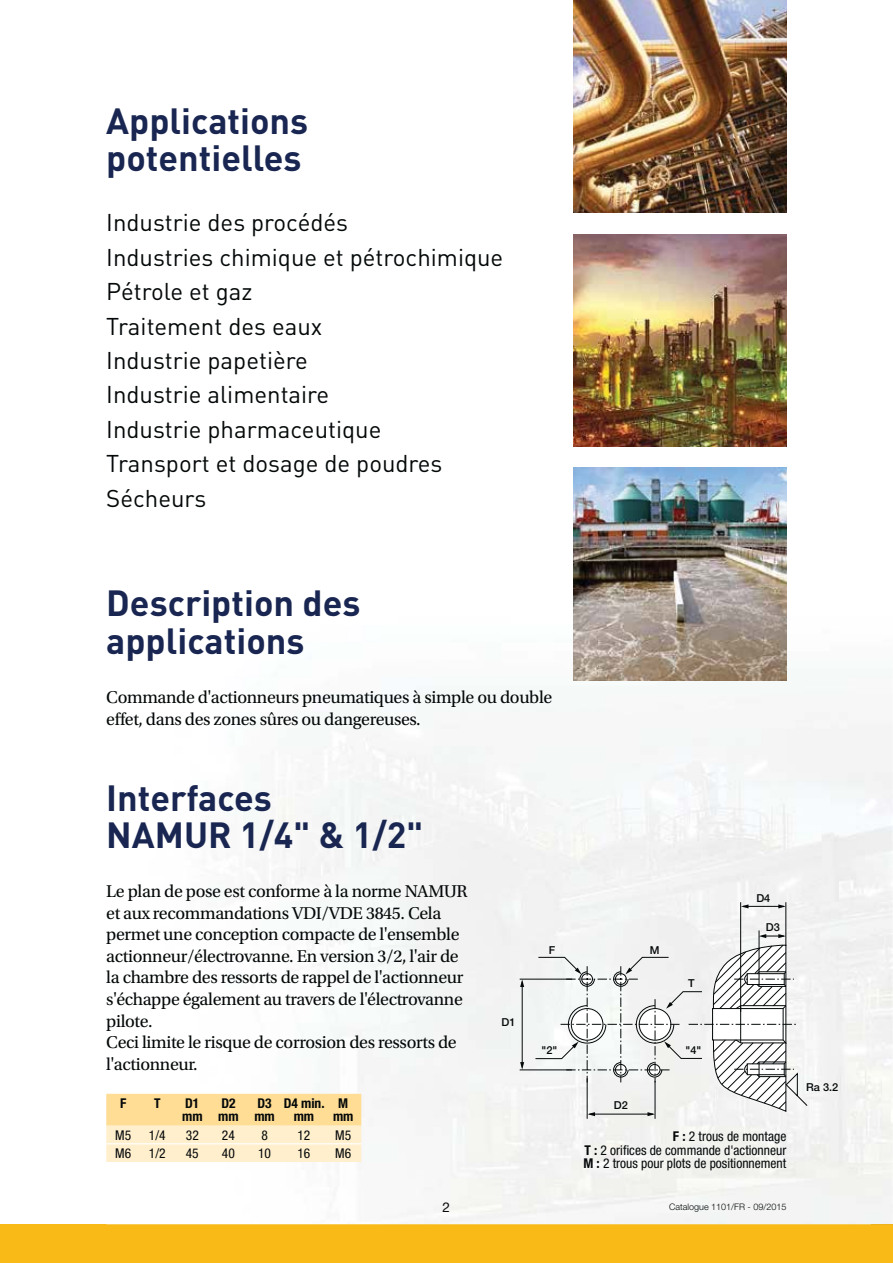
<style>
.page{position:relative;width:893px;height:1263px;background:#fff}
.page>*{position:absolute;margin:0;border:0;box-sizing:border-box;transform-origin:0 0}
.t1{font:700 36px/37.2px "DINOT";color:#192651}
.t2{font:24px/34.5px "DINOT";color:#040809}
.t3{font:18px/21.6px "Utopia Std";letter-spacing:-.02em;color:#040809}
.t4{font:condensed 13.5px/13.5px "Helvetica Neue LT Pro";color:#040809;text-align:justify}
.t5{font:700 condensed 13.5px/13.5px "Helvetica Neue LT Pro";color:#040809}
.t6{font:13.5px "Helvetica Neue LT Pro";color:#040809}
.t7{font:500 10.95px "Helvetica Neue LT Std";color:#040809}
.t8{font:300 9px "Helvetica Neue LT Pro";color:#040809}
.s1{font-weight:700}
</style>
<div class="page">
<div style="left:0;top:1224px;width:893px;height:39px;background:#f9b916"></div>
<img style="left:106px;top:558px;width:787px;height:666px">
<img style="left:106px;top:1224px;width:787px;height:1px">
<svg style="left:871px;top:1224px;width:22px;height:1px"></svg>
<svg style="left:443px;top:1202px;width:6px;height:10px"></svg>
<img style="left:574px;top:234px;width:212px;height:213px">
<img style="left:574px;top:0;width:212px;height:213px">
<img style="left:574px;top:468px;width:212px;height:212px">
<hr style="left:520px;top:979px;width:52px;height:1px;background:#040809">
<hr style="left:520px;top:1070px;width:52px;height:1px;background:#040809">
<hr style="left:587px;top:1078px;width:1px;height:41px;background:#040809">
<hr style="left:522px;top:982px;width:1px;height:85px;background:#040809">
<hr style="left:655px;top:1081px;width:1px;height:38px;background:#040809">
<svg style="left:520px;top:1062px;width:4px;height:8px"></svg>
<svg style="left:520px;top:979px;width:4px;height:8px"></svg>
<hr style="left:740px;top:902px;width:1px;height:110px;background:#040809">
<hr style="left:785px;top:902px;width:1px;height:44px;background:#040809">
<hr style="left:743px;top:906px;width:41px;height:1px;background:#040809">
<svg style="left:778px;top:904px;width:8px;height:4px"></svg>
<svg style="left:741px;top:904px;width:7px;height:4px"></svg>
<svg style="left:760px;top:934px;width:26px;height:4px"></svg>
<hr style="left:759px;top:930px;width:1px;height:56px;background:#040809">
<svg style="left:535px;top:944px;width:273px;height:172px"></svg>
<svg style="left:106px;top:1094px;width:255px;height:68px;background:#fee6b2"></svg>
<hr style="left:106px;top:1143px;width:34px;height:1px;background:#fff">
<hr style="left:140px;top:1143px;width:34px;height:1px;background:#fff">
<hr style="left:174px;top:1143px;width:36px;height:1px;background:#fff">
<hr style="left:210px;top:1143px;width:37px;height:1px;background:#fff">
<hr style="left:247px;top:1143px;width:36px;height:1px;background:#fff">
<hr style="left:283px;top:1143px;width:78px;height:1px;background:#fff">
<h1 class="t1" style="left:106px;top:106px;width:203px">Applications potentielles</h1>
<h2 class="t2" style="left:106px;top:208px;width:399px">Industrie des procédés<br>Industries chimique et pétrochimique<br>Pétrole et gaz<br>Traitement des eaux<br>Industrie papetière<br>Industrie alimentaire<br>Industrie pharmaceutique<br>Transport et dosage de poudres<br>Sécheurs</h2>
<h1 class="t1" style="left:106px;top:588px;width:256px">Description des applications</h1>
<p class="t3" style="left:106px;top:688px;width:447px">Commande d'actionneurs pneumatiques à simple ou double effet, dans des zones sûres ou dangereuses.</p>
<h1 class="t1" style="left:106px;top:782px;width:318px">Interfaces<br>NAMUR 1/4" &amp; 1/2"</h1>
<p class="t3" style="left:106px;top:882px;width:363px">Le plan de pose est conforme à la norme NAMUR et aux recommandations VDI/VDE 3845. Cela permet une conception compacte de l'ensemble actionneur/électrovanne. En version 3/2, l'air de la chambre des ressorts de rappel de l'actionneur s'échappe également au travers de l'électrovanne pilote.<br>Ceci limite le risque de corrosion des ressorts de l'actionneur.</p>
<p class="t5" style="left:120px;top:1097px;width:8px">F</p>
<p class="t5" style="left:154px;top:1097px;width:8px">T</p>
<p class="t5" style="left:182px;top:1097px;width:22px">D1 mm</p>
<p class="t5" style="left:218px;top:1097px;width:22px">D2 mm</p>
<p class="t5" style="left:254px;top:1097px;width:22px">D3 mm</p>
<p class="t5" style="left:284px;top:1097px;width:42px;text-align:center">D4 min. mm</p>
<p class="t5" style="left:333px;top:1097px;width:22px;text-align:center">M mm</p>
<p class="t4" style="left:115px;top:1129px;width:17px">M5</p>
<p class="t4" style="left:149px;top:1129px;width:18px">1/4</p>
<p class="t4" style="left:186px;top:1129px;width:14px">32</p>
<p class="t4" style="left:222px;top:1129px;width:14px">24</p>
<p class="t4" style="left:261px;top:1129px;width:8px">8</p>
<p class="t4" style="left:297px;top:1129px;width:14px">12</p>
<p class="t4" style="left:335px;top:1129px;width:17px">M5</p>
<p class="t4" style="left:115px;top:1147px;width:17px">M6</p>
<p class="t4" style="left:149px;top:1147px;width:18px">1/2</p>
<p class="t4" style="left:186px;top:1147px;width:14px">45</p>
<p class="t4" style="left:222px;top:1147px;width:14px">40</p>
<p class="t4" style="left:258px;top:1147px;width:14px">10</p>
<p class="t4" style="left:297px;top:1147px;width:14px">16</p>
<p class="t4" style="left:335px;top:1147px;width:17px">M6</p>
<p class="t6" style="left:443px;top:1199px;width:9px">2</p>
<p class="t7" style="left:501px;top:1015px;width:15px">D1</p>
<p class="t7" style="left:549px;top:944px;width:8px">F</p>
<p class="t7" style="left:650px;top:944px;width:11px">M</p>
<p class="t7" style="left:688px;top:977px;width:8px">T</p>
<p class="t7" style="left:756px;top:892px;width:15px">D4</p>
<p class="t7" style="left:766px;top:921px;width:15px">D3</p>
<p class="t7" style="left:541px;top:1044px;width:17px">"2"</p>
<p class="t7" style="left:685px;top:1044px;width:17px">"4"</p>
<p class="t7" style="left:614px;top:1099px;width:15px">D2</p>
<p class="t4" style="left:583px;top:1131px;width:204px;text-indent:90px"><span class="s1">F :</span> 2 trous de montage <span class="s1">T :</span> 2 orifices de commande d'actionneur <span class="s1">M :</span> 2 trous pour plots de positionnement</p>
<p class="t8" style="left:669px;top:1202px;width:119px">Catalogue 1101/FR - 09/2015</p>
<p class="t7" style="left:806px;top:1081px;width:34px">Ra 3.2</p>
</div>
